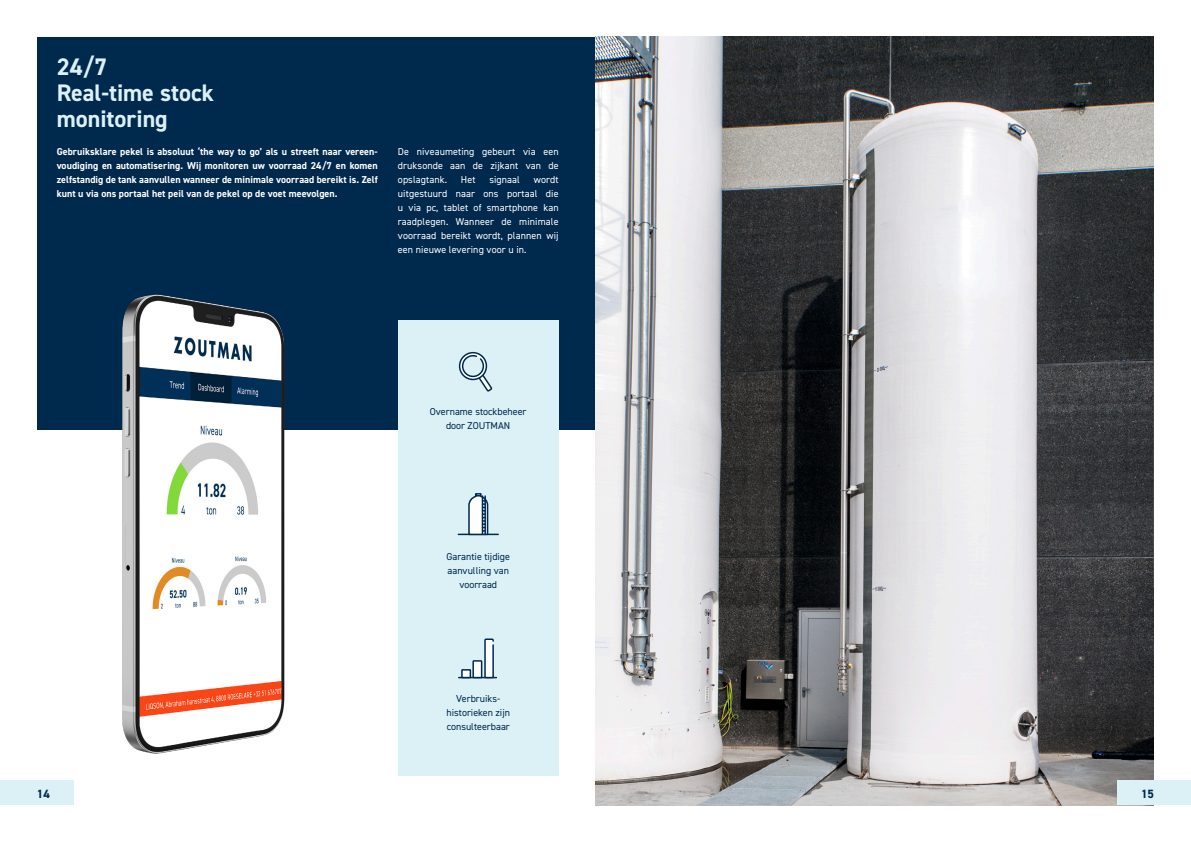
<style>
.page{position:relative;width:1191px;height:842px;background:#fff}
.page>*{position:absolute;margin:0;border:0;box-sizing:border-box;transform-origin:0 0}
.t1{font:700 24px "DIN2014";color:#dcf1f5}
.t2{font:700 12px "DIN2014";color:#00294e}
.t3{font:700 10px/14px "DIN2014";letter-spacing:.005em;color:#fff;text-align:justify}
.t4{font:10px/14px "DIN2014";letter-spacing:.01em;color:#fff;text-align:justify}
.t5{font:10px/14px "DIN2014";color:#00294e;text-align:center}
</style>
<div class="page">
<div style="left:37px;top:37px;width:558px;height:393px;background:#00294e"></div>
<img style="left:73px;top:294px;width:212px;height:497px">
<div style="left:398px;top:320px;width:160px;height:456px;background:#dcf1f5"></div>
<hr style="left:459px;top:677px;width:37px;height:1px;background:#00294e">
<div style="left:484px;top:638px;width:10px;height:40px;background:#fff;border:2px solid #00294e"></div>
<svg style="left:460px;top:660px;width:23px;height:19px"></svg>
<hr style="left:458px;top:534px;width:40px;height:1px;background:#00294e">
<svg style="left:467px;top:493px;width:22px;height:43px"></svg>
<div style="left:459px;top:352px;width:28px;height:28px;border:2px solid #00294e;border-radius:50%"></div>
<svg style="left:461px;top:354px;width:32px;height:38px"></svg>
<div style="left:0;top:780px;width:73px;height:25px;background:#dcf1f5"></div>
<img style="left:595px;top:37px;width:558px;height:768px">
<div style="left:1117px;top:780px;width:74px;height:25px;background:#dcf1f5"></div>
<p class="t1" style="left:57px;top:51px;width:52px">24/7</p>
<p class="t1" style="left:57px;top:77px;width:159px">Real-time stock</p>
<p class="t1" style="left:57px;top:103px;width:112px">monitoring</p>
<p class="t3" style="left:57px;top:144px;width:322px">Gebruiksklare pekel is absoluut ‘the way to go’ als u streeft naar vereen&shy;voudiging en automatisering. Wij monitoren uw voorraad 24/7 en komen zelfstandig de tank aanvullen wanneer de minimale voorraad bereikt is. Zelf kunt u via ons portaal het peil van de pekel op de voet meevolgen.</p>
<p class="t4" style="left:398px;top:144px;width:162px">De niveaumeting gebeurt via een druksonde aan de zijkant van de opslagtank.</p>
<p class="t4" style="left:398px;top:172px;width:162px;text-indent:136px">wordt uitgestuurd naar ons portaal die u via pc, tablet of smartphone kan raadplegen. Wanneer de minimale voorraad bereikt wordt, plannen wij een nieuwe levering voor u in.</p>
<p class="t4" style="left:461px;top:172px;width:16px">Het</p>
<p class="t4" style="left:489px;top:172px;width:32px">signaal</p>
<p class="t5" style="left:430px;top:405px;width:98px">Overname stockbeheer door ZOUTMAN</p>
<p class="t5" style="left:446px;top:549px;width:65px">Garantie tijdige aanvulling van voorraad</p>
<p class="t5" style="left:456px;top:691px;width:45px">Verbruiks-</p>
<p class="t5" style="left:446px;top:705px;width:65px;text-align:left">historieken zijn consulteerbaar</p>
<p class="t2" style="left:37px;top:785px;width:15px">14</p>
<p class="t2" style="left:1141px;top:785px;width:15px">15</p>
</div>
